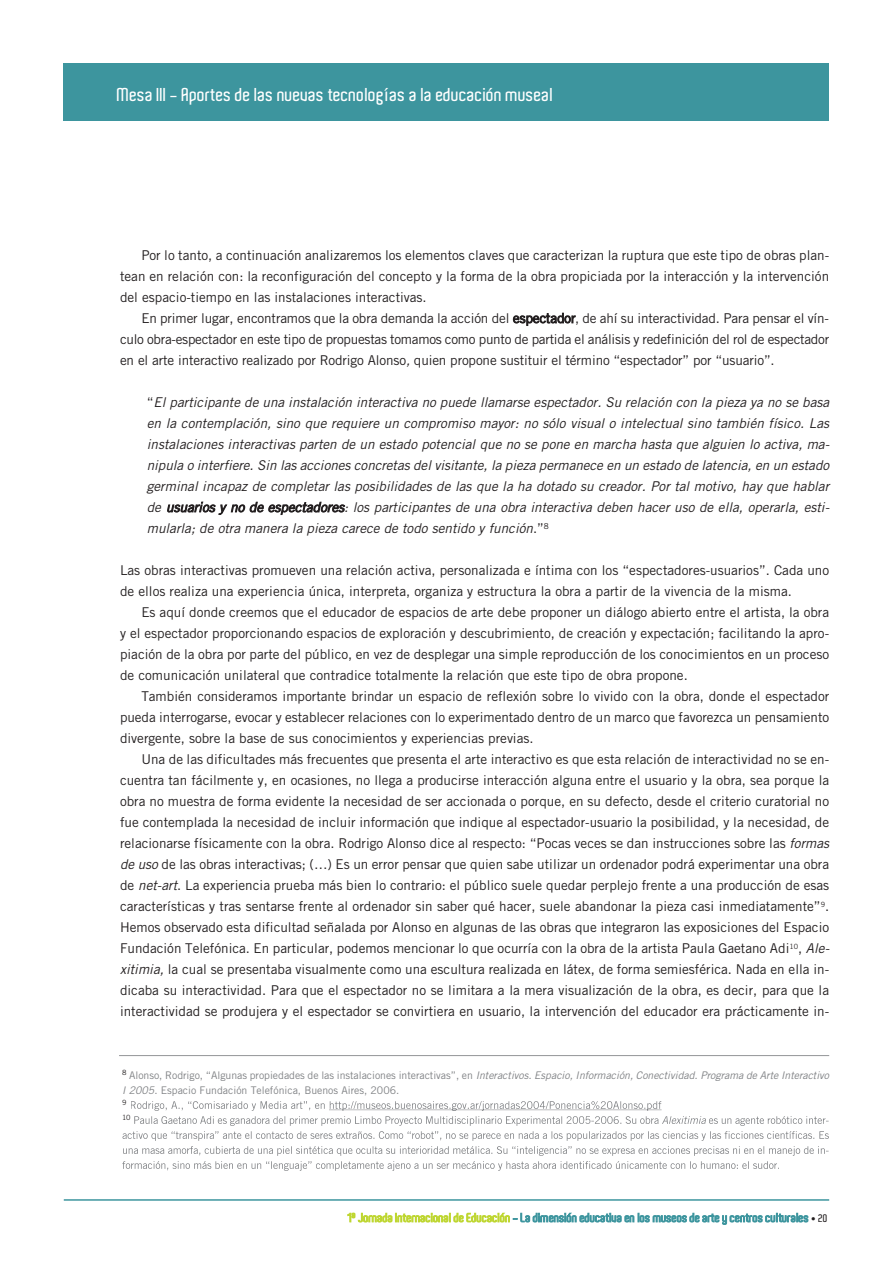
<style>
.page{position:relative;width:893px;height:1263px;background:#fff}
.page>*{position:absolute;margin:0;border:0;box-sizing:border-box;transform-origin:0 0}
.t1{font:600 18px "Aldo";color:#fff}
.t2{font:13.5px/21px "Trade Gothic";color:#231f20;text-align:justify}
.t3{font:italic 13.5px/21px "Trade Gothic";color:#231f20;text-align:justify}
.t4{font:600 12px "Aldo";color:#3d959e}
.t5{font:10.5px/15px "Trade Gothic";color:#808285}
.t6{font:7.2px/15px "Trade Gothic";color:#231f20}
.s1{font-style:italic}
.s2{font-style:normal}
.s3{color:#bed630}
.s4{font-family:"Trade Gothic";font-weight:400;font-size:9px;color:#231f20}
.s5{font-size:10.5px;color:#231f20}
</style>
<div class="page">
<div style="left:64px;top:64px;width:765px;height:57px;background:#3d959e"></div>
<hr style="left:64px;top:1199px;width:765px;height:2px;background:#3d959e">
<hr style="left:119px;top:1055px;width:710px;height:1px;background:#939598">
<svg style="left:330px;top:1101px;width:81px;height:10px"></svg>
<svg style="left:131px;top:1101px;width:89px;height:23px"></svg>
<svg style="left:662px;top:1116px;width:119px;height:10px"></svg>
<svg style="left:122px;top:1131px;width:81px;height:23px"></svg>
<svg style="left:122px;top:1161px;width:85px;height:9px"></svg>
<h1 class="t1" style="left:117px;top:84px;width:438px">Mesa III - Aportes de las nuevas tecnologías a la educación museal</h1>
<p class="t2" style="left:120px;top:245px;width:711px;text-indent:21px">Por lo tanto, a continuación analizaremos los elementos claves que caracterizan la ruptura que este tipo de obras plan&shy;tean en relación con: la reconfiguración del concepto y la forma de la obra propiciada por la interacción y la intervención del espacio-tiempo en las instalaciones interactivas.</p>
<p class="t2" style="left:120px;top:308px;width:711px;text-indent:21px">En primer lugar, encontramos que la obra demanda la acción del espectador, de ahí su interactividad. Para pensar el vín&shy;culo obra-espectador en este tipo de propuestas tomamos como punto de partida el análisis y redefinición del rol de espectador en el arte interactivo realizado por Rodrigo Alonso<span class="s1">,</span>quien propone sustituir el término “espectador” por “usuario”.</p>
<p class="t3" style="left:147px;top:392px;width:687px"><span class="s2">“</span> El participante de una instalación interactiva no puede llamarse espectador. Su relación con la pieza ya no se basa en la contemplación, sino que requiere un compromiso mayor: no sólo visual o intelectual sino también físico. Las instalaciones interactivas parten de un estado potencial que no se pone en marcha hasta que alguien lo activa, ma&shy;nipula o interfiere. Sin las acciones concretas del visitante, la pieza permanece en un estado de latencia, en un estado germinal incapaz de completar las posibilidades de las que la ha dotado su creador. Por tal motivo, hay que hablar de usuarios y no de espectadores: los participantes de una obra interactiva deben hacer uso de ella, operarla, esti&shy;mularla; de otra manera la pieza carece de todo sentido y función<span class="s2">. ”</span> <sup>8</sup></p>
<p class="t2" style="left:120px;top:560px;width:711px">Las obras interactivas promueven una relación activa, personalizada e íntima con los “espectadores-usuarios”. Cada uno de ellos realiza una experiencia única, interpreta, organiza y estructura la obra a partir de la vivencia de la misma.</p>
<p class="t2" style="left:120px;top:602px;width:711px;text-indent:21px">Es aquí donde creemos que el educador de espacios de arte debe proponer un diálogo abierto entre el artista, la obra y el espectador proporcionando espacios de exploración y descubrimiento, de creación y expectación; facilitando la apro&shy;piación de la obra por parte del público, en vez de desplegar una simple reproducción de los conocimientos en un proceso de comunicación unilateral que contradice totalmente la relación que este tipo de obra propone.</p>
<p class="t2" style="left:120px;top:686px;width:711px;text-indent:21px">También consideramos importante brindar un espacio de reflexión sobre lo vivido con la obra, donde el espectador pueda interrogarse, evocar y establecer relaciones con lo experimentado dentro de un marco que favorezca un pensamiento divergente, sobre la base de sus conocimientos y experiencias previas.</p>
<p class="t2" style="left:120px;top:749px;width:714px;text-align:left;text-indent:21px">Una de las dificultades más frecuentes que presenta el arte interactivo es que esta relación de interactividad no se en&shy;cuentra tan fácilmente y, en ocasiones, no llega a producirse interacción alguna entre el usuario y la obra, sea porque la obra no muestra de forma evidente la necesidad de ser accionada o porque, en su defecto, desde el criterio curatorial no fue contemplada la necesidad de incluir información que indique al espectador-usuario la posibilidad, y la necesidad, de relacionarse físicamente con la obra. Rodrigo Alonso dice al respecto: “Pocas veces se dan instrucciones sobre las <span class="s1">formas deuso</span>de las obras interactivas; (…) Es un error pensar que quien sabe utilizar un ordenador podrá experimentar una obra de <span class="s1">net-art</span>. La experiencia prueba más bien lo contrario: el público suele quedar perplejo frente a una producción de esas características y tras sentarse frente al ordenador sin saber qué hacer, suele abandonar la pieza casi inmediatamente”<sup>9</sup>.<br>Hemos observado esta dificultad señalada por Alonso en algunas de las obras que integraron las exposiciones del Espacio Fundación Telefónica. En particular, podemos mencionar lo que ocurría con la obra de la artista Paula Gaetano Adi<sup>10</sup>, <span class="s1">Ale&shy;xitimia,</span>la cual se presentaba visualmente como una escultura realizada en látex, de forma semiesférica. Nada en ella in&shy;dicaba su interactividad. Para que el espectador no se limitara a la mera visualización de la obra, es decir, para que la interactividad se produjera y el espectador se convirtiera en usuario, la intervención del educador era prácticamente in-</p>
<p class="t5" style="left:122px;top:1067px;width:711px"><sup>8</sup> Alonso, Rodrigo, “Algunas propiedades de las instalaciones interactivas”, en <span class="s1">Interactivos.Espacio,Información,Conectividad.ProgramadeArteInteractivo<br>I2005</span>. Espacio Fundación Telefónica, Buenos Aires, 2006.</p>
<p class="t6" style="left:122px;top:1095px;width:10px">9<br>10</p>
<p class="t4" style="left:348px;top:1211px;width:481px"><span class="s3">1</span><sup>a</sup> <span class="s3">Jornada Internacional de Educación</span> - La dimensión educativa en los museos de arte y centros culturales <span class="s4">•</span> <span class="s5">20</span></p>
</div>
